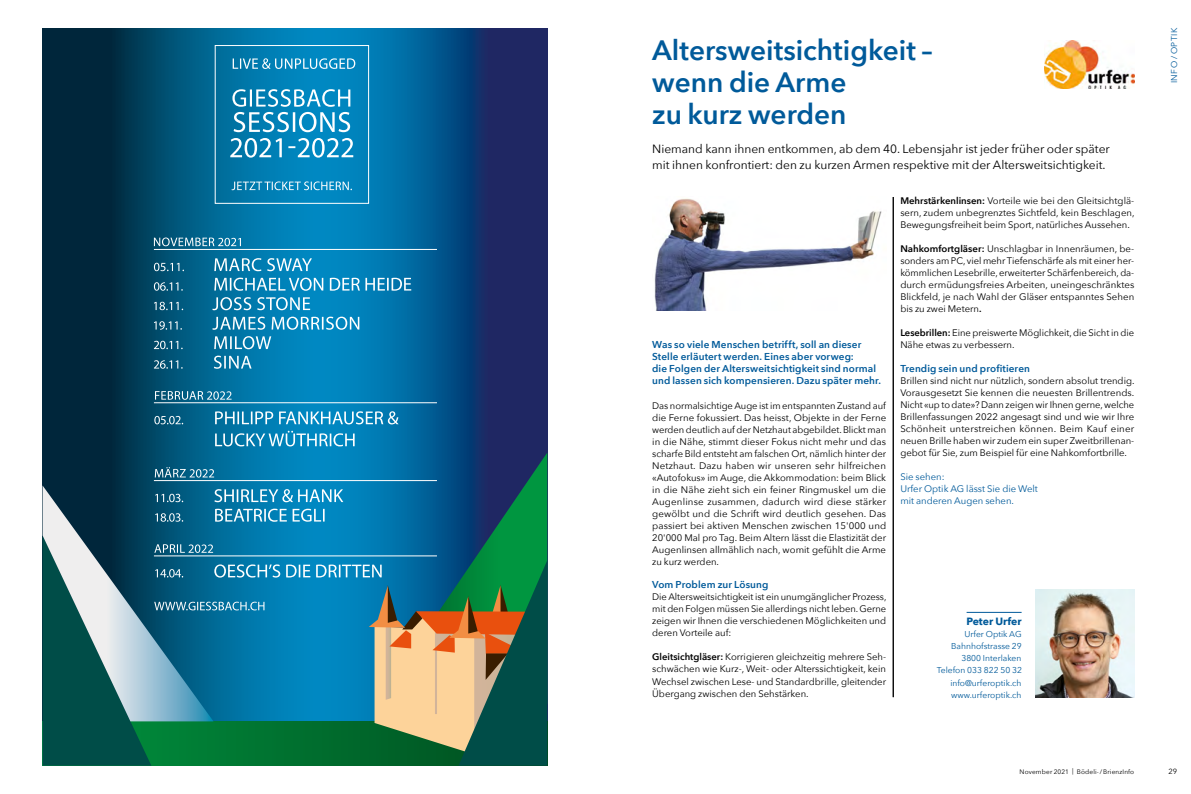
<style>
.page{position:relative;width:1191px;height:794px;background:#fff}
.page>*{position:absolute;margin:0;border:0;box-sizing:border-box;transform-origin:0 0}
.t1{font:600 28px/32px "Avenir Next";color:#005a9a}
.t2{font:12px/16px "Avenir Next";color:#000}
.t3{font:700 10.5px "Avenir Next";color:#005a9a}
.t4{font:600 10px/12px "Avenir Next";letter-spacing:.01em;color:#005a9a}
.t5{font:9.5px/12px "Avenir Next";color:#000;text-align:justify}
.t6{font:9.5px/12px "Avenir Next";color:#005a9a}
.t7{font:8.5px/12px "Avenir Next";color:#005a9a;text-align:right}
.t8{font:8.5px "Avenir Next";letter-spacing:.06em;color:#005a9a}
.t9{font:7.5px "Avenir Next";color:#000}
.t10{font:6.5px "Avenir Next";letter-spacing:.02em;color:#000}
.s1{font-weight:600}
</style>
<div class="page">
<img style="left:1044px;top:40px;width:90px;height:48px">
<hr style="left:966px;top:612px;width:55px;height:1px;background:#005a9a">
<img style="left:1035px;top:589px;width:99px;height:108px">
<hr style="left:893px;top:197px;width:1px;height:500px;background:#000">
<img style="left:654px;top:198px;width:228px;height:113px">
<svg style="left:43px;top:28px;width:504px;height:507px;background:#05527f"></svg>
<svg style="left:215px;top:431px;width:140px;height:15px;background:#429fc7"></svg>
<svg style="left:154px;top:411px;width:244px;height:13px;background:#4197bb"></svg>
<svg style="left:155px;top:391px;width:76px;height:9px"></svg>
<hr style="left:154px;top:402px;width:283px;height:1px;background:#fff">
<svg style="left:213px;top:508px;width:112px;height:14px;background:#4ca3c8"></svg>
<svg style="left:213px;top:489px;width:130px;height:13px;background:#4ea5ca"></svg>
<svg style="left:155px;top:467px;width:59px;height:10px"></svg>
<hr style="left:154px;top:480px;width:283px;height:1px;background:#fff">
<svg style="left:154px;top:258px;width:158px;height:13px;background:#388cb0"></svg>
<svg style="left:154px;top:278px;width:257px;height:13px;background:#4197bc"></svg>
<svg style="left:154px;top:297px;width:156px;height:13px;background:#358baf"></svg>
<svg style="left:154px;top:317px;width:205px;height:13px;background:#3f94b8"></svg>
<svg style="left:154px;top:336px;width:117px;height:13px;background:#3384a6"></svg>
<svg style="left:154px;top:356px;width:97px;height:13px"></svg>
<svg style="left:154px;top:237px;width:87px;height:9px"></svg>
<hr style="left:154px;top:249px;width:283px;height:1px;background:#fff">
<svg style="left:43px;top:485px;width:170px;height:50px;background:#1d546d"></svg>
<svg style="left:375px;top:452px;width:172px;height:83px;background:#085a7b"></svg>
<svg style="left:43px;top:535px;width:504px;height:230px;background:#367e7f"></svg>
<svg style="left:230px;top:138px;width:123px;height:20px"></svg>
<svg style="left:232px;top:89px;width:118px;height:43px"></svg>
<svg style="left:233px;top:58px;width:122px;height:11px"></svg>
<svg style="left:231px;top:181px;width:121px;height:9px"></svg>
<div style="left:215px;top:45px;width:154px;height:158px;border:1px solid #fff"></div>
<h1 class="t1" style="left:652px;top:34px;width:282px">Altersweitsichtigkeit – wenn die Arme<br>zu kurz werden</h1>
<p class="t2" style="left:652px;top:140px;width:459px">Niemand kann ihnen entkommen, ab dem 40. Lebensjahr ist jeder früher oder später mit ihnen konfrontiert: den zu kurzen Armen respektive mit der Altersweitsichtigkeit.</p>
<p class="t4" style="left:652px;top:338px;width:230px">Was so viele Menschen betrifft, soll an dieser Stelle erläutert werden. Eines aber vorweg:<br>die Folgen der Altersweitsichtigkeit sind normal und lassen sich kompensieren. Dazu später mehr.</p>
<p class="t5" style="left:652px;top:399px;width:235px">Das normalsichtige Auge ist im entspannten Zustand auf die Ferne fokussiert. Das heisst, Objekte in der Ferne werden deutlich auf der Netzhaut abgebildet. Blickt man in die Nähe, stimmt dieser Fokus nicht mehr und das scharfe Bild entsteht am falschen Ort, nämlich hinter der Netzhaut. Dazu haben wir unseren sehr hilfreichen «Autofokus» im Auge, die Akkommodation: beim Blick in die Nähe zieht sich ein feiner Ringmuskel um die Augenlinse zusammen, dadurch wird diese stärker gewölbt und die Schrift wird deutlich gesehen. Das passiert bei aktiven Menschen zwischen 15'000 und 20'000 Mal pro Tag. Beim Altern lässt die Elastizität der Augenlinsen allmählich nach, womit gefühlt die Arme zu kurz werden.</p>
<p class="t4" style="left:652px;top:578px;width:118px">Vom Problem zur Lösung</p>
<p class="t5" style="left:652px;top:590px;width:236px">Die Altersweitsichtigkeit ist ein unumgänglicher Prozess, mit den Folgen müssen Sie allerdings nicht leben. Gerne zeigen wir Ihnen die verschiedenen Möglichkeiten und deren Vorteile auf:</p>
<p class="t5" style="left:652px;top:651px;width:235px"><span class="s1">Gleitsichtgläser:</span> Korrigieren gleichzeitig mehrere Seh&shy;schwächen wie Kurz-, Weit- oder Alterssichtigkeit, kein Wechsel zwischen Lese- und Standardbrille, gleitender Übergang zwischen den Sehstärken.</p>
<p class="t5" style="left:900px;top:194px;width:236px"><span class="s1">Mehrstärkenlinsen:</span> Vorteile wie bei den Gleitsichtglä&shy;sern, zudem unbegrenztes Sichtfeld, kein Beschlagen, Bewegungsfreiheit beim Sport, natürliches Aussehen.</p>
<p class="t5" style="left:900px;top:242px;width:236px"><span class="s1">Nahkomfortgläser:</span> Unschlagbar in Innenräumen, be&shy;sonders am PC, viel mehr Tiefenschärfe als mit einer her&shy;kömmlichen Lesebrille, erweiterter Schärfenbereich, da&shy;durch ermüdungsfreies Arbeiten, uneingeschränktes Blickfeld, je nach Wahl der Gläser entspanntes Sehen bis zu zwei Metern<span class="s1">.</span></p>
<p class="t5" style="left:900px;top:326px;width:235px"><span class="s1">Lesebrillen:</span> Eine preiswerte Möglichkeit, die Sicht in die<br>Nähe etwas zu verbessern.</p>
<p class="t4" style="left:900px;top:362px;width:131px">Trendig sein und profitieren</p>
<p class="t5" style="left:900px;top:374px;width:236px">Brillen sind nicht nur nützlich, sondern absolut trendig.<br>Vorausgesetzt Sie kennen die neuesten Brillentrends.<br>Nicht «up to date»? Dann zeigen wir Ihnen gerne, welche Brillenfassungen 2022 angesagt sind und wie wir Ihre Schönheit unterstreichen können. Beim Kauf einer neuen Brille haben wir zudem ein super Zweitbrillenan&shy;gebot für Sie, zum Beispiel für eine Nahkomfortbrille.</p>
<p class="t6" style="left:900px;top:470px;width:139px">Sie sehen:<br>Urfer Optik AG lässt Sie die Welt mit anderen Augen sehen.</p>
<p class="t3" style="left:966px;top:612px;width:57px">Peter Urfer</p>
<p class="t7" style="left:937px;top:628px;width:87px">Urfer Optik AG<br>Bahnhofstrasse 29<br>3800 Interlaken<br>Telefon 033 822 50 32 info@urferoptik.ch www.urferoptik.ch</p>
<p class="t8" style="left:1167px;top:83px;width:57px;rotate:-90deg">INFO / OPTIK</p>
<p class="t10" style="left:1019px;top:766px;width:116px">November 2021 | Bödeli-/BrienzInfo</p>
<p class="t9" style="left:1168px;top:764px;width:10px">29</p>
</div>
